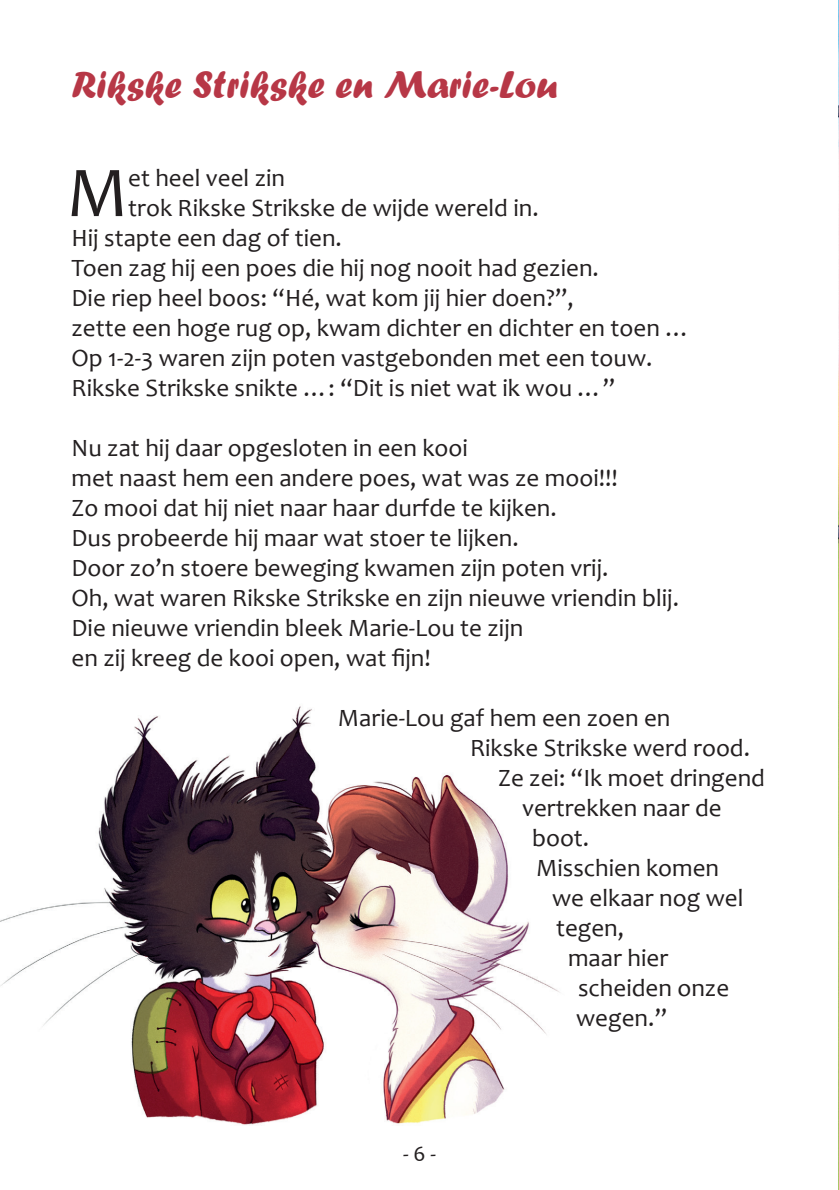
<style>
.page{position:relative;width:839px;height:1190px;background:#fff}
.page>*{position:absolute;margin:0;border:0;box-sizing:border-box;transform-origin:0 0}
.t1{font:72.2px "Candara";color:#231f20}
.t2{font:40px "Forte";color:#b73746}
.t3{font:25px/30px "Candara";color:#231f20}
.t4{font:22px "Candara";color:#231f20}
</style>
<div class="page">
<img style="left:0;top:706px;width:560px;height:419px">
<h2 class="t2" style="left:71px;top:62px;width:487px">Rikske Strikske en Marie-Lou</h2>
<h1 class="t1" style="left:66px;top:147px;width:63px">M</h1>
<p class="t3" style="left:128px;top:163px;width:158px">et heel veel zin</p>
<p class="t3" style="left:128px;top:193px;width:412px">trok Rikske Strikske de wijde wereld in.</p>
<p class="t3" style="left:71px;top:223px;width:272px">Hij stapte een dag of tien.</p>
<p class="t3" style="left:71px;top:253px;width:528px">Toen zag hij een poes die hij nog nooit had gezien.</p>
<p class="t3" style="left:71px;top:283px;width:503px">Die riep heel boos: “Hé, wat kom jij hier doen?”,</p>
<p class="t3" style="left:71px;top:313px;width:620px">zette een hoge rug op, kwam dichter en dichter en toen …</p>
<p class="t3" style="left:71px;top:343px;width:582px">Op 1-2-3 waren zijn poten vastgebonden met een touw.</p>
<p class="t3" style="left:71px;top:373px;width:545px">Rikske Strikske snikte …: “Dit is niet wat ik wou …”</p>
<p class="t3" style="left:71px;top:433px;width:608px">Nu zat hij daar opgesloten in een kooi<br>met naast hem een andere poes, wat was ze mooi!!!<br>Zo mooi dat hij niet naar haar durfde te kijken.<br>Dus probeerde hij maar wat stoer te lijken.<br>Door zo’n stoere beweging kwamen zijn poten vrij.<br>Oh, wat waren Rikske Strikske en zijn nieuwe vriendin blij.<br>Die nieuwe vriendin bleek Marie-Lou te zijn<br>en zij kreeg de kooi open, wat fijn!</p>
<p class="t3" style="left:337px;top:703px;width:334px">Marie-Lou gaf hem een zoen en</p>
<p class="t3" style="left:469px;top:733px;width:281px">Rikske Strikske werd rood.</p>
<p class="t3" style="left:497px;top:763px;width:268px">Ze zei: “Ik moet dringend</p>
<p class="t3" style="left:521px;top:793px;width:201px">vertrekken naar de</p>
<p class="t3" style="left:531px;top:823px;width:59px">boot.</p>
<p class="t3" style="left:535px;top:853px;width:184px">Misschien komen</p>
<p class="t3" style="left:551px;top:883px;width:193px">we elkaar nog wel</p>
<p class="t3" style="left:555px;top:913px;width:69px">tegen,</p>
<p class="t3" style="left:567px;top:943px;width:101px">maar hier</p>
<p class="t3" style="left:577px;top:973px;width:152px">scheiden onze</p>
<p class="t3" style="left:575px;top:1003px;width:92px">wegen.”</p>
<p class="t4" style="left:403px;top:1139px;width:34px">- 6 -</p>
</div>
